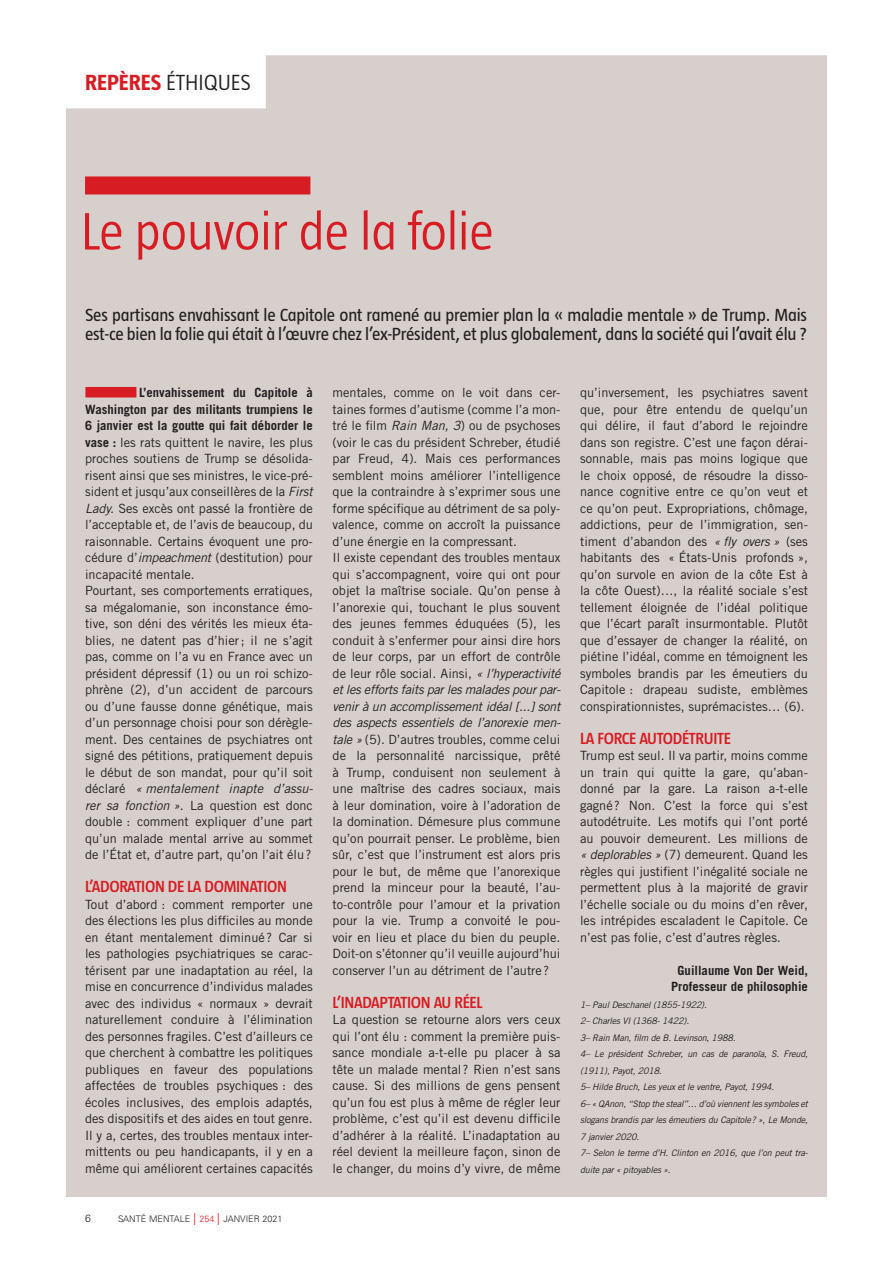
<style>
.page{position:relative;width:893px;height:1263px;background:#fff}
.page>*{position:absolute;margin:0;border:0;box-sizing:border-box;transform-origin:0 0}
.t1{font:300 54px "Taz";letter-spacing:-.01em;color:#d81c23}
.t2{font:300 22.5px "Taz";color:#231f20}
.t3{font:18px/19.5px "Taz";letter-spacing:-.01em;color:#231f20}
.t4{font:600 16.5px "Taz";letter-spacing:-.02em;color:#d81c23}
.t5{font:12.75px/16.5px "Trade Gothic";color:#231f20;text-align:justify}
.t6{font:700 12.75px/16.5px "Trade Gothic";color:#231f20;text-align:center}
.t7{font:300 10.5px "Univers";color:#231f20}
.t8{font:italic 9px/16.5px "Trade Gothic";letter-spacing:-.02em;color:#231f20}
.t9{font:300 9px "Univers";color:#231f20}
.s1{font-weight:700;color:#d81c23}
.s2{font-weight:700}
.s3{font-style:italic}
.s4{font-size:12px;color:#d81c23}
.s5{color:#d81c23}
</style>
<div class="page">
<div style="left:66px;top:55px;width:761px;height:1142px;background:#d6cfcc"></div>
<div style="left:85px;top:176px;width:225px;height:18px;background:#d81c23"></div>
<div style="left:85px;top:387px;width:51px;height:10px;background:#d81c23"></div>
<h2 class="t2" style="left:85px;top:71px;width:167px"><span class="s1">REPÈRES</span> ÉTHIQUES</h2>
<h1 class="t1" style="left:81px;top:203px;width:415px">Le pouvoir de la folie</h1>
<h3 class="t3" style="left:85px;top:305px;width:724px">Ses partisans envahissant le Capitole ont ramené au premier plan la « maladie mentale » de Trump. Mais est-ce bien la folie qui était à l’œuvre chez l’ex-Président, et plus globalement, dans la société qui l’avait élu ?</h3>
<p class="t5" style="left:85px;top:384px;width:230px;text-align:left;text-indent:54px"><span class="s2">L’envahissement du Capitole à Washington par des militants trumpiens le 6 janvier est la goutte qui fait déborder le vase :</span> les rats quittent le navire, les plus proches soutiens de Trump se désolida&shy;risent ainsi que ses ministres, le vice-pré&shy;sident et jusqu’aux conseillères de la <span class="s3">First Lady.</span> Ses excès ont passé la frontière de l’acceptable et, de l’avis de beaucoup, du raisonnable. Certains évoquent une pro&shy;cédure d’<span class="s3">impeachment</span> (destitution) pour incapacité mentale.<br>Pourtant, ses comportements erratiques, sa mégalomanie, son inconstance émo&shy;tive, son déni des vérités les mieux éta&shy;blies, ne datent pas d’hier; il ne s’agit pas, comme on l’a vu en France avec un président dépressif (1) ou un roi schizo&shy;phrène (2), d’un accident de parcours ou d’une fausse donne génétique, mais d’un personnage choisi pour son dérègle&shy;ment. Des centaines de psychiatres ont signé des pétitions, pratiquement depuis le début de son mandat, pour qu’il soit déclaré <span class="s3">« mentalement inapte d’assu&shy;rer sa fonction »</span>. La question est donc double : comment expliquer d’une part qu’un malade mental arrive au sommet de l’État et, d’autre part, qu’on l’ait élu?</p>
<p class="t4" style="left:85px;top:878px;width:203px">L’ADORATION DE LA DOMINATION</p>
<p class="t5" style="left:85px;top:896px;width:229px">Tout d’abord : comment remporter une des élections les plus difficiles au monde en étant mentalement diminué? Car si les pathologies psychiatriques se carac&shy;térisent par une inadaptation au réel, la mise en concurrence d’individus malades avec des individus « normaux » devrait naturellement conduire à l’élimination des personnes fragiles. C’est d’ailleurs ce que cherchent à combattre les politiques publiques en faveur des populations affectées de troubles psychiques : des écoles inclusives, des emplois adaptés, des dispositifs et des aides en tout genre.<br>Il y a, certes, des troubles mentaux inter&shy;mittents ou peu handicapants, il y en a même qui améliorent certaines capacités</p>
<p class="t7" style="left:85px;top:1212px;width:7px">6</p>
<p class="t9" style="left:118px;top:1213px;width:166px">SANTÉ MENTALE <span class="s4">|</span> <span class="s5">254</span> <span class="s4">|</span> JANVIER 2021</p>
<p class="t5" style="left:333px;top:384px;width:230px;text-align:left">mentales, comme on le voit dans cer&shy;taines formes d’autisme (comme l’a mon&shy;tré le film <span class="s3">Rain Man, 3</span>) ou de psychoses (voir le cas du président Schreber, étudié par Freud, 4). Mais ces performances semblent moins améliorer l’intelligence que la contraindre à s’exprimer sous une forme spécifique au détriment de sa poly&shy;valence, comme on accroît la puissance d’une énergie en la compressant.<br>Il existe cependant des troubles mentaux qui s’accompagnent, voire qui ont pour objet la maîtrise sociale. Qu’on pense à l’anorexie qui, touchant le plus souvent des jeunes femmes éduquées (5), les conduit à s’enfermer pour ainsi dire hors de leur corps, par un effort de contrôle de leur rôle social. Ainsi, <span class="s3">« l’hyperactivité et les efforts faits par les malades pour par&shy;venir à un accomplissement idéal [...] sont des aspects essentiels de l’anorexie men&shy;tale »</span> (5). D’autres troubles, comme celui de la personnalité narcissique, prêté à Trump, conduisent non seulement à une maîtrise des cadres sociaux, mais à leur domination, voire à l’adoration de la domination. Démesure plus commune qu’on pourrait penser. Le problème, bien sûr, c’est que l’instrument est alors pris pour le but, de même que l’anorexique prend la minceur pour la beauté, l’au&shy;to-contrôle pour l’amour et la privation pour la vie. Trump a convoité le pou&shy;voir en lieu et place du bien du peuple.<br>Doit-on s’étonner qu’il veuille aujourd’hui conserver l’un au détriment de l’autre ?</p>
<p class="t4" style="left:333px;top:993px;width:151px">L’INADAPTATION AU RÉEL</p>
<p class="t5" style="left:333px;top:1011px;width:229px">La question se retourne alors vers ceux qui l’ont élu : comment la première puis&shy;sance mondiale a-t-elle pu placer à sa tête un malade mental ? Rien n’est sans cause. Si des millions de gens pensent qu’un fou est plus à même de régler leur problème, c’est qu’il est devenu difficile d’adhérer à la réalité. L’inadaptation au réel devient la meilleure façon, sinon de le changer, du moins d’y vivre, de même</p>
<p class="t5" style="left:580px;top:384px;width:229px">qu’inversement, les psychiatres savent que, pour être entendu de quelqu’un qui délire, il faut d’abord le rejoindre dans son registre. C’est une façon dérai&shy;sonnable, mais pas moins logique que le choix opposé, de résoudre la disso&shy;nance cognitive entre ce qu’on veut et ce qu’on peut. Expropriations, chômage, addictions, peur de l’immigration, sen&shy;timent d’abandon des <span class="s3">« fly overs »</span> (ses habitants des « États-Unis profonds », qu’on survole en avion de la côte Est à la côte Ouest)…, la réalité sociale s’est tellement éloignée de l’idéal politique que l’écart paraît insurmontable. Plutôt que d’essayer de changer la réalité, on piétine l’idéal, comme en témoignent les symboles brandis par les émeutiers du Capitole : drapeau sudiste, emblèmes conspirationnistes, suprémacistes… (6).</p>
<p class="t4" style="left:580px;top:729px;width:152px">LA FORCE AUTODÉTRUITE</p>
<p class="t5" style="left:580px;top:747px;width:229px">Trump est seul. Il va partir, moins comme un train qui quitte la gare, qu’aban&shy;donné par la gare. La raison a-t-elle gagné? Non. C’est la force qui s’est autodétruite. Les motifs qui l’ont porté au pouvoir demeurent. Les millions de <span class="s3">« deplorables »</span> (7) demeurent. Quand les règles qui justifient l’inégalité sociale ne permettent plus à la majorité de gravir l’échelle sociale ou du moins d’en rêver, les intrépides escaladent le Capitole. Ce n’est pas folie, c’est d’autres règles<span class="s3">.</span></p>
<p class="t6" style="left:671px;top:962px;width:138px">Guillaume Von Der Weid,<br>Professeur de philosophie</p>
<p class="t8" style="left:580px;top:996px;width:229px">1– Paul Deschanel (1855-1922).<br>2– Charles VI (1368- 1422).<br>3– Rain Man, film de B. Levinson, 1988.<br>4– Le président Schreber, un cas de paranoïa, S. Freud, (1911), Payot, 2018.<br>5– Hilde Bruch, Les yeux et le ventre, Payot, 1994.<br>6– « QAnon, “Stop the steal”… d’où viennent les symboles et slogans brandis par les émeutiers du Capitole? », Le Monde, 7 janvier 2020.<br>7– Selon le terme d’H. Clinton en 2016, que l’on peut tra&shy;duite par « pitoyables ».</p>
</div>
